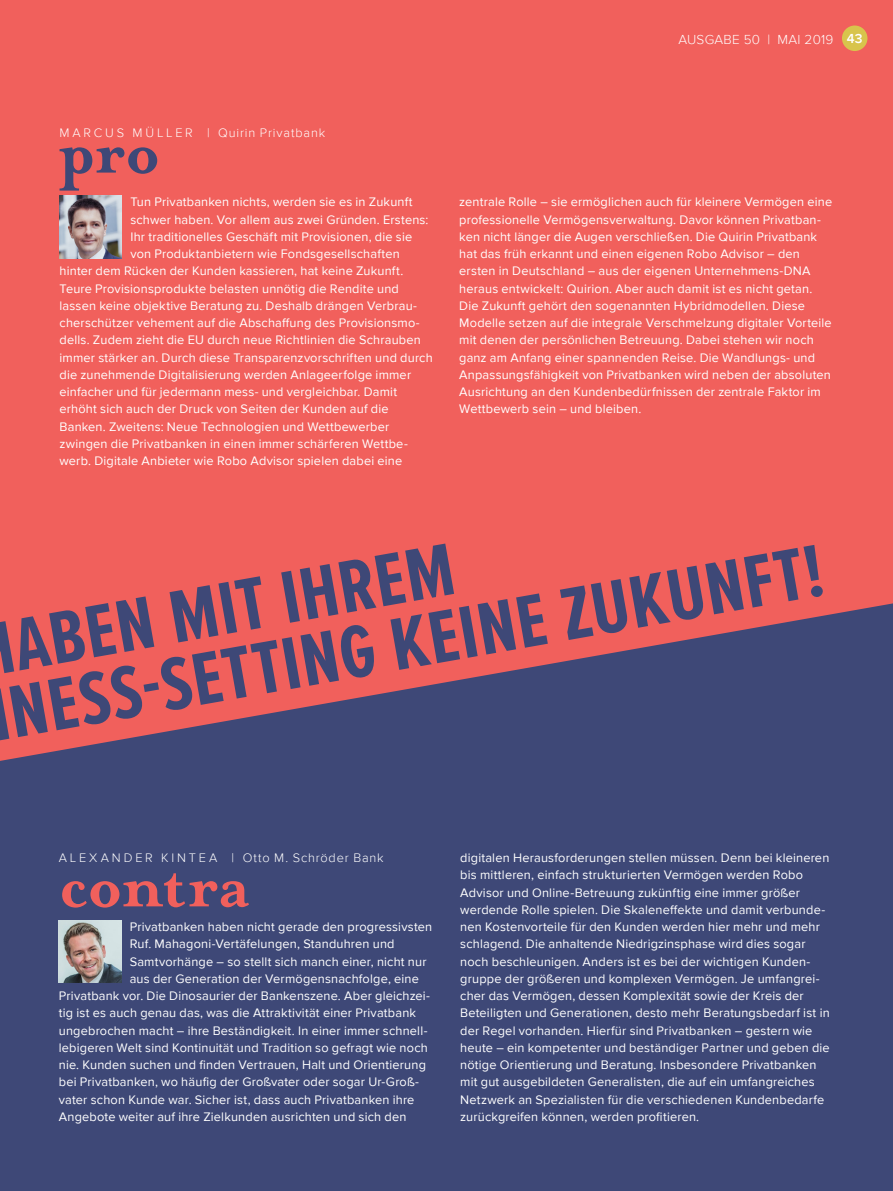
<style>
.page{position:relative;width:893px;height:1191px;background:#fff}
.page>*{position:absolute;margin:0;border:0;box-sizing:border-box;transform-origin:0 0}
.t1{font:700 76.5px/65.4px "Proxima Nova A Ex Cn";color:#3e4877;scale:1.04 1}
.TEXT_headline_48{font:700 72px "Mrs Eaves OT";letter-spacing:-.01em;color:#f1605c}
.TEXT_headline_48-2{font:700 72px "Mrs Eaves OT";color:#3e4877}
.t2{font:300 13.5px "Proxima Nova";letter-spacing:.02em;color:#fff}
.TEXT_no_indent{font:12.75px/17.2px "Proxima Nova";letter-spacing:.015em;color:#fff}
.Crossheader_NAME___C{font:300 12.75px "Proxima Nova";letter-spacing:.095em;color:#fff}
.Crossheader_NAME___C-2{font:300 12.75px "Proxima Nova";letter-spacing:.075em;color:#fff}
.s1{font-weight:600}
</style>
<div class="page">
<div style="left:0;top:0;width:893px;height:603px;background:#f1605c"></div>
<svg style="left:0;top:603px;width:893px;height:588px;background:#564b73"></svg>
<div style="left:842px;top:26px;width:25px;height:25px;background:#d8c44c;border-radius:50%"></div>
<img style="left:59px;top:920px;width:62px;height:63px">
<img style="left:60px;top:196px;width:62px;height:62px">
<p class="t2" style="left:678px;top:31px;width:186px">AUSGABE 50 | MAI 2019 <span class="s1">43</span></p>
<p class="Crossheader_NAME___C-2" style="left:60px;top:126px;width:267px">MARCUS MÜLLER | Quirin Privatbank</p>
<p class="TEXT_headline_48-2" style="left:60px;top:112px;width:103px">pro</p>
<p class="TEXT_no_indent" style="left:130px;top:194px;width:284px">Tun Privatbanken nichts, werden sie es in Zukunft</p>
<p class="TEXT_no_indent" style="left:130px;top:211px;width:300px">schwer haben. Vor allem aus zwei Gründen. Erstens:</p>
<p class="TEXT_no_indent" style="left:130px;top:228px;width:283px">Ihr traditionelles Geschäft mit Provisionen, die sie</p>
<p class="TEXT_no_indent" style="left:130px;top:245px;width:271px">von Produktanbietern wie Fondsgesellschaften</p>
<p class="TEXT_no_indent" style="left:60px;top:263px;width:345px">hinter dem Rücken der Kunden kassieren, hat keine Zukunft.</p>
<p class="TEXT_no_indent" style="left:60px;top:280px;width:341px">Teure Provisionsprodukte belasten unnötig die Rendite und</p>
<p class="TEXT_no_indent" style="left:60px;top:297px;width:359px">lassen keine objektive Beratung zu. Deshalb drängen Verbrau-</p>
<p class="TEXT_no_indent" style="left:60px;top:314px;width:362px">cherschützer vehement auf die Abschaffung des Provisionsmo-</p>
<p class="TEXT_no_indent" style="left:60px;top:332px;width:363px">dells. Zudem zieht die EU durch neue Richtlinien die Schrauben</p>
<p class="TEXT_no_indent" style="left:60px;top:349px;width:375px">immer stärker an. Durch diese Transparenzvorschriften und durch</p>
<p class="TEXT_no_indent" style="left:60px;top:366px;width:353px">die zunehmende Digitalisierung werden Anlageerfolge immer</p>
<p class="TEXT_no_indent" style="left:60px;top:383px;width:339px">einfacher und für jedermann mess- und vergleichbar. Damit</p>
<p class="TEXT_no_indent" style="left:60px;top:401px;width:331px">erhöht sich auch der Druck von Seiten der Kunden auf die</p>
<p class="TEXT_no_indent" style="left:60px;top:418px;width:331px">Banken. Zweitens: Neue Technologien und Wettbewerber</p>
<p class="TEXT_no_indent" style="left:60px;top:435px;width:350px">zwingen die Privatbanken in einen immer schärferen Wettbe-</p>
<p class="TEXT_no_indent" style="left:60px;top:452px;width:344px">werb. Digitale Anbieter wie Robo Advisor spielen dabei eine</p>
<p class="TEXT_no_indent" style="left:459px;top:194px;width:374px">zentrale Rolle – sie ermöglichen auch für kleinere Vermögen eine professionelle Vermögensverwaltung. Davor können Privatban&shy;ken nicht länger die Augen verschließen. Die Quirin Privatbank hat das früh erkannt und einen eigenen Robo Advisor – den ersten in Deutschland – aus der eigenen Unternehmens-DNA heraus entwickelt: Quirion. Aber auch damit ist es nicht getan.<br>Die Zukunft gehört den sogenannten Hybridmodellen. Diese Modelle setzen auf die integrale Verschmelzung digitaler Vorteile mit denen der persönlichen Betreuung. Dabei stehen wir noch ganz am Anfang einer spannenden Reise. Die Wandlungs- und Anpassungsfähigkeit von Privatbanken wird neben der absoluten Ausrichtung an den Kundenbedürfnissen der zentrale Faktor im Wettbewerb sein – und bleiben.</p>
<h1 class="t1" style="left:-26px;top:618px;width:814px;text-indent:36px;rotate:-10deg">ABEN MIT IHREM<br>INESS-SETTING KEINE ZUKUNFT!</h1>
<p class="Crossheader_NAME___C" style="left:59px;top:850px;width:326px">ALEX ANDER KINTEA | Otto M. Schröder Bank</p>
<p class="TEXT_headline_48" style="left:59px;top:846px;width:193px">contra</p>
<p class="TEXT_no_indent" style="left:130px;top:918px;width:304px">Privatbanken haben nicht gerade den progressivsten</p>
<p class="TEXT_no_indent" style="left:130px;top:935px;width:266px">Ruf. Mahagoni-Vertäfelungen, Standuhren und</p>
<p class="TEXT_no_indent" style="left:130px;top:953px;width:298px">Samtvorhänge – so stellt sich manch einer, nicht nur</p>
<p class="TEXT_no_indent" style="left:130px;top:970px;width:291px">aus der Generation der Vermögensnachfolge, eine</p>
<p class="TEXT_no_indent" style="left:59px;top:987px;width:373px">Privatbank vor. Die Dinosaurier der Bankenszene. Aber gleichzei-</p>
<p class="TEXT_no_indent" style="left:59px;top:1004px;width:359px">tig ist es auch genau das, was die Attraktivität einer Privatbank</p>
<p class="TEXT_no_indent" style="left:59px;top:1022px;width:370px">ungebrochen macht – ihre Beständigkeit. In einer immer schnell-</p>
<p class="TEXT_no_indent" style="left:59px;top:1039px;width:370px">lebigeren Welt sind Kontinuität und Tradition so gefragt wie noch</p>
<p class="TEXT_no_indent" style="left:59px;top:1056px;width:369px">nie. Kunden suchen und finden Vertrauen, Halt und Orientierung</p>
<p class="TEXT_no_indent" style="left:59px;top:1073px;width:362px">bei Privatbanken, wo häufig der Großvater oder sogar Ur-Groß-</p>
<p class="TEXT_no_indent" style="left:59px;top:1091px;width:357px">vater schon Kunde war. Sicher ist, dass auch Privatbanken ihre</p>
<p class="TEXT_no_indent" style="left:59px;top:1108px;width:349px">Angebote weiter auf ihre Zielkunden ausrichten und sich den</p>
<p class="TEXT_no_indent" style="left:460px;top:849px;width:371px">digitalen Herausforderungen stellen müssen. Denn bei kleineren bis mittleren, einfach strukturierten Vermögen werden Robo Advisor und Online-Betreuung zukünftig eine immer größer werdende Rolle spielen. Die Skaleneffekte und damit verbunde&shy;nen Kostenvorteile für den Kunden werden hier mehr und mehr schlagend. Die anhaltende Niedrigzinsphase wird dies sogar noch beschleunigen. Anders ist es bei der wichtigen Kunden&shy;gruppe der größeren und komplexen Vermögen. Je umfangrei&shy;cher das Vermögen, dessen Komplexität sowie der Kreis der Beteiligten und Generationen, desto mehr Beratungsbedarf ist in der Regel vorhanden. Hierfür sind Privatbanken – gestern wie heute – ein kompetenter und beständiger Partner und geben die nötige Orientierung und Beratung. Insbesondere Privatbanken mit gut ausgebildeten Generalisten, die auf ein umfangreiches Netzwerk an Spezialisten für die verschiedenen Kundenbedarfe zurückgreifen können, werden profitieren.</p>
</div>
